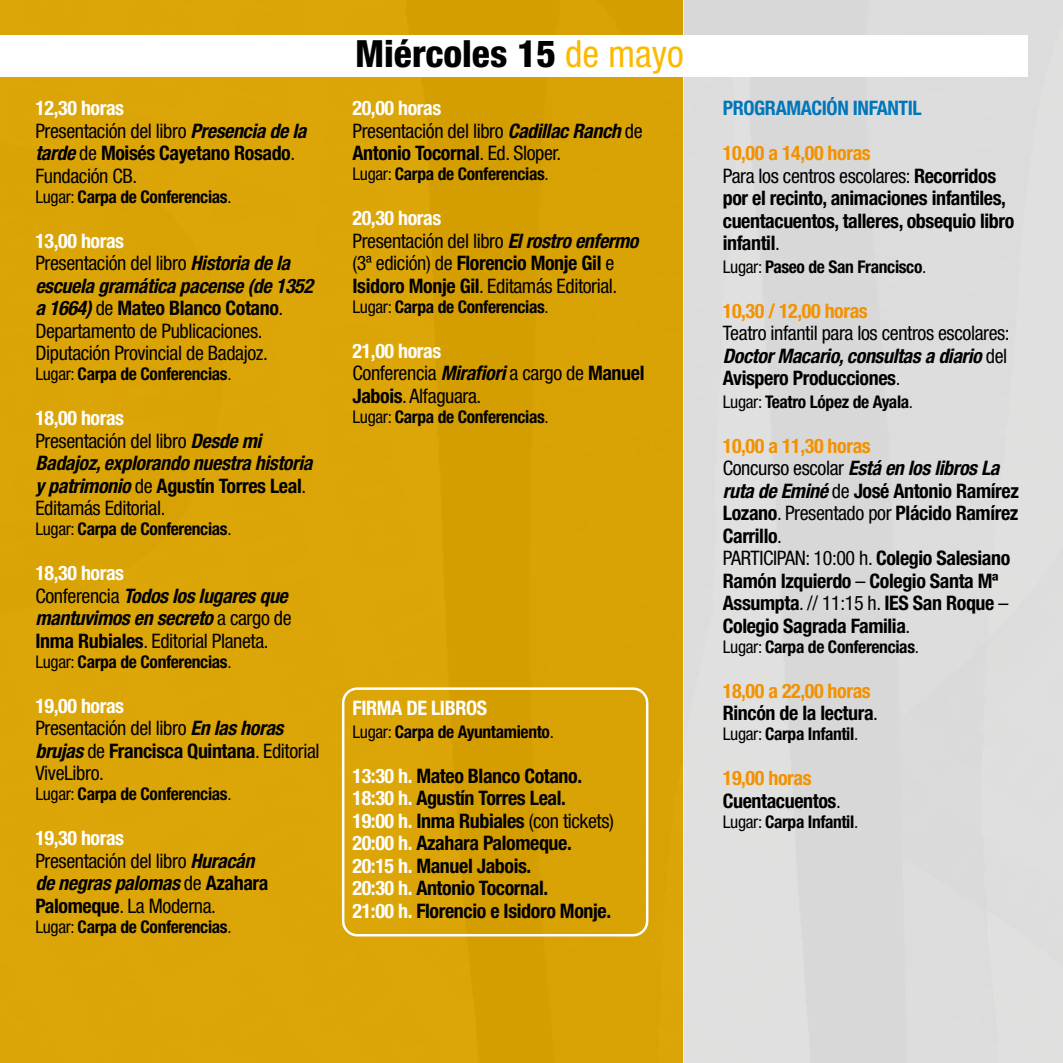
<style>
.page{position:relative;width:1063px;height:1063px;background:#fff}
.page>*{position:absolute;margin:0;border:0;box-sizing:border-box;transform-origin:0 0}
.t1{font:800 condensed 37.5px "Helvetica Neue LT Std";color:#000}
.t2{font:condensed 20px/22.5px "Helvetica Neue LT Std";letter-spacing:-.02em;color:#000}
.t3{font:700 condensed 20px/22.5px "Helvetica Neue LT Std";letter-spacing:-.02em;color:#000}
.t4{font:italic 700 condensed 20px/22.5px "Helvetica Neue LT Std";letter-spacing:-.02em;color:#000}
.t5{font:700 condensed 20px "Helvetica Neue LT Std";letter-spacing:-.02em;color:#0077ba}
.t6{font:700 condensed 20px "Helvetica Neue LT Std";letter-spacing:-.02em;color:#f39200}
.t7{font:700 condensed 20px "Helvetica Neue LT Std";letter-spacing:-.02em;color:#fff}
.t8{font:700 condensed 17.5px "Helvetica Neue LT Std";letter-spacing:-.02em;color:#000}
.s1{font-weight:700;color:#fff}
.s2{font-weight:700;font-style:italic}
.s3{font-weight:700}
.s4{font-weight:400}
.s5{font-style:normal;color:#fff}
.s6{font-weight:400;font-style:normal}
.s7{font-style:normal}
.s8{font-weight:400;color:#fbba00}
.s9{color:#fff}
.s10{color:#f39200}
.s11{font-style:italic}
</style>
<div class="page">
<div style="left:0;top:0;width:684px;height:1063px;background:#dca507"></div>
<div style="left:684px;top:0;width:379px;height:1063px;background:#dcdcdc"></div>
<div style="left:0;top:35px;width:1028px;height:42px;background:#fff"></div>
<div style="left:342px;top:687px;width:306px;height:249px;border:2px solid #fff;border-radius:14px"></div>
<p class="t2" style="left:35px;top:97px;width:272px"><span class="s1">12,30 horas<br></span>Presentación del libro <span class="s2">Presencia de la tarde</span> de <span class="s3">Moisés Cayetano Rosado</span>.<br>Fundación CB.</p>
<p class="t8" style="left:35px;top:186px;width:198px"><span class="s4">Lugar:</span> Carpa de Conferencias<span class="s4">.</span></p>
<p class="t2" style="left:35px;top:229px;width:279px"><span class="s1">13,00 horas<br></span>Presentación del libro <span class="s2">Historia de la escuela gramática pacense (de 1352 a 1664)</span> de <span class="s3">Mateo Blanco Cotano</span>.<br>Departamento de Publicaciones.<br>Diputación Provincial de Badajoz.</p>
<p class="t8" style="left:35px;top:363px;width:198px"><span class="s4">Lugar:</span> Carpa de Conferencias<span class="s4">.</span></p>
<p class="t4" style="left:35px;top:407px;width:278px"><span class="s5">18,00 horas<br></span><span class="s6">Presentación del libro</span> Desde mi<br>Badajoz, explorando nuestra historia y patrimonio <span class="s6">de</span> <span class="s7">Agustín Torres Leal</span><span class="s6">.<br>Editamás Editorial.</span></p>
<p class="t8" style="left:35px;top:518px;width:198px"><span class="s4">Lugar:</span> Carpa de Conferencias<span class="s4">.</span></p>
<p class="t2" style="left:35px;top:562px;width:258px"><span class="s1">18,30 horas<br></span>Conferencia <span class="s2">Todos los lugares que mantuvimos en secreto</span> a cargo de<br><span class="s3">Inma Rubiales</span>. Editorial Planeta.</p>
<p class="t8" style="left:35px;top:651px;width:198px"><span class="s4">Lugar:</span> Carpa de Conferencias<span class="s4">.</span></p>
<p class="t2" style="left:35px;top:694px;width:286px"><span class="s1">19,00 horas<br></span>Presentación del libro <span class="s2">En las horas brujas</span> de <span class="s3">Francisca Quintana</span>. Editorial<br>ViveLibro.</p>
<p class="t8" style="left:35px;top:783px;width:198px"><span class="s4">Lugar:</span> Carpa de Conferencias<span class="s4">.</span></p>
<p class="t2" style="left:35px;top:827px;width:235px"><span class="s1">19,30 horas<br></span>Presentación del libro <span class="s2">Huracán de negras palomas</span> de <span class="s3">Azahara<br>Palomeque</span>. La Moderna.</p>
<p class="t8" style="left:35px;top:916px;width:198px"><span class="s4">Lugar:</span> Carpa de Conferencias<span class="s4">.</span></p>
<h1 class="t1" style="left:355px;top:31px;width:330px">Miércoles 15 <span class="s8">de mayo</span></h1>
<p class="t2" style="left:353px;top:97px;width:292px"><span class="s1">20,00 horas<br></span>Presentación del libro <span class="s2">Cadillac Ranch</span> de<br><span class="s3">Antonio Tocornal</span>. Ed. Sloper.</p>
<p class="t8" style="left:353px;top:163px;width:198px"><span class="s4">Lugar:</span> Carpa de Conferencias<span class="s4">.</span></p>
<p class="t2" style="left:353px;top:207px;width:287px"><span class="s1">20,30 horas<br></span>Presentación del libro <span class="s2">El rostro enfermo </span>(3ª edición) de <span class="s3">Florencio Monje Gil</span> e<br><span class="s3">Isidoro Monje Gil</span>. Editamás Editorial.</p>
<p class="t8" style="left:353px;top:296px;width:198px"><span class="s4">Lugar:</span> Carpa de Conferencias<span class="s4">.</span></p>
<p class="t2" style="left:353px;top:339px;width:293px"><span class="s1">21,00 horas<br></span>Conferencia <span class="s2">Mirafiori</span> a cargo de <span class="s3">Manuel<br>Jabois</span>. Alfaguara.</p>
<p class="t8" style="left:353px;top:406px;width:198px"><span class="s4">Lugar:</span> Carpa de Conferencias<span class="s4">.</span></p>
<p class="t7" style="left:353px;top:696px;width:136px">FIRMA DE LIBROS</p>
<p class="t8" style="left:353px;top:721px;width:203px"><span class="s4">Lugar:</span> Carpa de Ayuntamiento<span class="s4">.</span></p>
<p class="t3" style="left:353px;top:764px;width:263px"><span class="s9">13:30 h.</span> Mateo Blanco Cotano.<br><span class="s9">18:30 h.</span> Agustín Torres Leal.<br><span class="s9">19:00 h.</span> Inma Rubiales <span class="s4">(con tickets)<br></span><span class="s9">20:00 h.</span> Azahara Palomeque.<br><span class="s9">20:15 h.</span> Manuel Jabois.<br><span class="s9">20:30 h.</span> Antonio Tocornal.<br><span class="s9">21:00 h.</span> Florencio e Isidoro Monje.</p>
<p class="t5" style="left:723px;top:96px;width:200px">PROGRAMACIÓN INFANTIL</p>
<p class="t3" style="left:723px;top:142px;width:293px"><span class="s10">10,00 a 14,00 horas<br></span><span class="s4">Para los centros escolares:</span> Recorridos por el recinto, animaciones infantiles, cuentacuentos, talleres, obsequio libro infantil<span class="s4">.</span></p>
<p class="t8" style="left:723px;top:256px;width:205px"><span class="s4">Lugar:</span> Paseo de San Francisco<span class="s4">.</span></p>
<p class="t6" style="left:723px;top:299px;width:146px">10,30 / 12,00 horas</p>
<p class="t2" style="left:723px;top:322px;width:288px">Teatro infantil para los centros escolares:<br><span class="s2">Doctor Macario, consultas a diario</span> del<br><span class="s3">Avispero Producciones</span>.</p>
<p class="t8" style="left:723px;top:391px;width:192px"><span class="s4">Lugar:</span> Teatro López de Ayala<span class="s4">.</span></p>
<p class="t3" style="left:723px;top:434px;width:298px"><span class="s10">10,00 a 11,30 horas<br></span><span class="s4">Concurso escolar</span> <span class="s11">Está en los libros La ruta de Eminé</span> <span class="s4">de</span> José Antonio Ramírez<br>Lozano<span class="s4">. Presentado por</span> Plácido Ramírez<br>Carrillo<span class="s4">.<br>PARTICIPAN: 10:00 h.</span> Colegio Salesiano<br>Ramón Izquierdo <span class="s4">–</span> Colegio Santa Mª<br>Assumpta<span class="s4">. // 11:15 h.</span> IES San Roque <span class="s4">–<br></span>Colegio Sagrada Familia<span class="s4">.</span></p>
<p class="t8" style="left:723px;top:636px;width:198px"><span class="s4">Lugar:</span> Carpa de Conferencias<span class="s4">.</span></p>
<p class="t3" style="left:723px;top:679px;width:157px"><span class="s10">18,00 a 22,00 horas<br></span>Rincón de la lectura<span class="s4">.</span></p>
<p class="t8" style="left:723px;top:723px;width:137px"><span class="s4">Lugar:</span> Carpa Infantil<span class="s4">.</span></p>
<p class="t3" style="left:723px;top:767px;width:120px"><span class="s10">19,00 horas<br></span>Cuentacuentos<span class="s4">.</span></p>
<p class="t8" style="left:723px;top:811px;width:137px"><span class="s4">Lugar:</span> Carpa Infantil<span class="s4">.</span></p>
</div>
